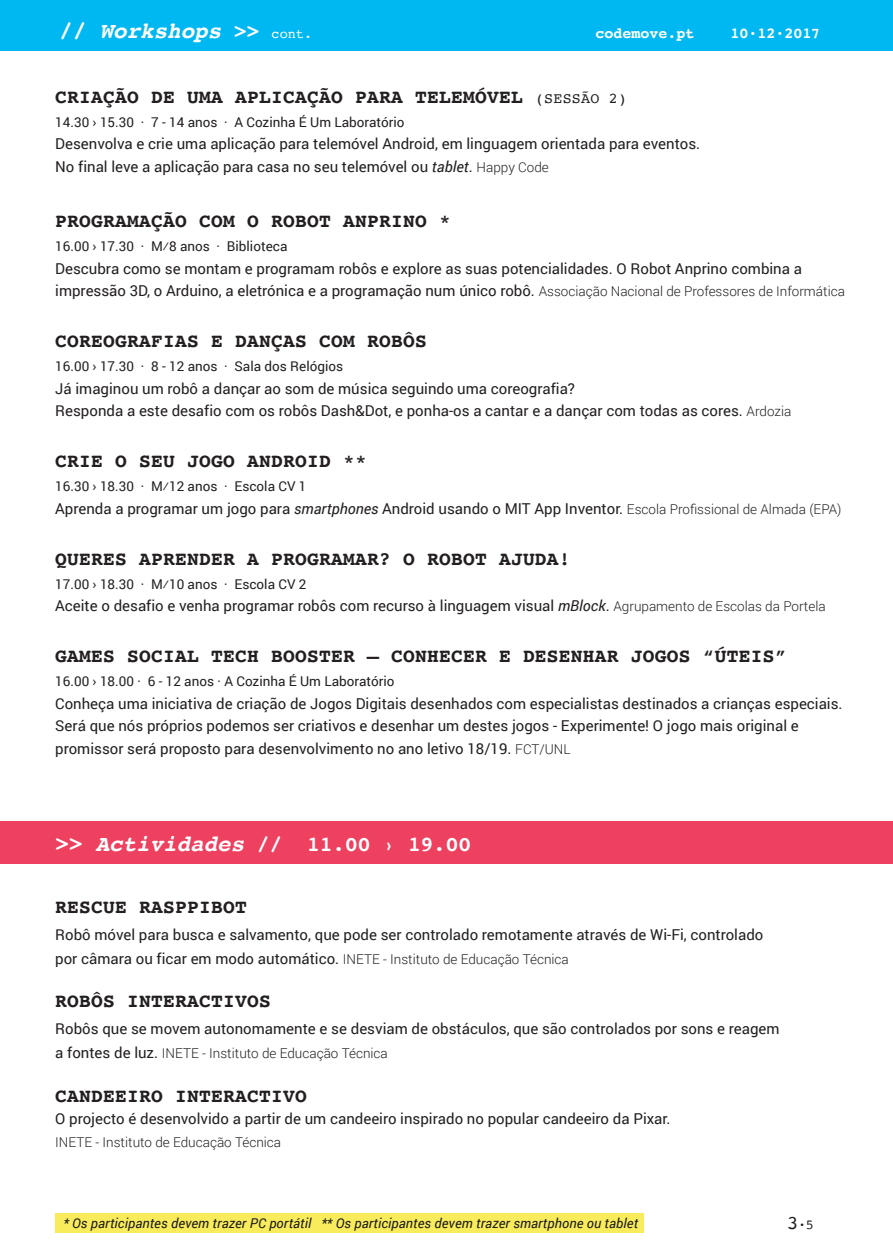
<style>
.page{position:relative;width:893px;height:1257px;background:#fff}
.page>*{position:absolute;margin:0;border:0;box-sizing:border-box;transform-origin:0 0}
.t1{font:italic 700 22.5px "Courier";color:#fff}
.t2{font:700 21px "Courier";color:#fff}
.t3{font:700 19.5px "Courier";letter-spacing:.015em;color:#231f20}
.t4{font:15px/22.5px "Roboto";color:#231f20}
.t5{font:700 15px "Courier";color:#fff}
.t6{font:13.5px "Roboto";color:#231f20}
.t7{font:italic 13.5px "Roboto";letter-spacing:.005em;color:#1d1d1b}
.t8{font:300 13.5px "Roboto";color:#231f20}
.t9{font:13.5px "Courier";color:#1d1d1b}
.s1{font-style:normal}
.s2{font-style:normal;font-size:21px}
.s3{font-weight:400;font-style:normal;font-size:13.5px}
.s4{font-weight:400;font-size:15px}
.s5{font-style:italic}
.s6{font-weight:300;font-size:13.5px}
.s7{font-size:22.5px}
.s8{font-style:italic;font-size:22.5px}
.s9{font-size:19.5px}
</style>
<div class="page">
<div style="left:0;top:0;width:893px;height:51px;background:#00b8f1"></div>
<div style="left:55px;top:1214px;width:589px;height:19px;background:#f9ec5c"></div>
<div style="left:0;top:821px;width:893px;height:43px;background:#ee405f"></div>
<h1 class="t1" style="left:59px;top:13px;width:254px"><span class="s1">//</span> Workshops <span class="s2">&gt;&gt;</span> <span class="s3">cont.</span></h1>
<p class="t5" style="left:596px;top:22px;width:100px">codemove.pt</p>
<p class="t5" style="left:731px;top:22px;width:92px">10·12·2017</p>
<h3 class="t3" style="left:55px;top:81px;width:573px">CRIAÇÃO DE UMA APLICAÇÃO PARA TELEMÓVEL <span class="s4">(SESSÃO 2)</span></h3>
<p class="t6" style="left:55px;top:112px;width:351px">14.30 › 15.30 · 7 - 14 anos · A Cozinha É Um Laboratório</p>
<p class="t4" style="left:55px;top:132px;width:646px">Desenvolva e crie uma aplicação para telemóvel Android, em linguagem orientada para eventos.<br>No final leve a aplicação para casa no seu telemóvel ou <span class="s5">tablet</span>. <span class="s6">Happy Code</span></p>
<h3 class="t3" style="left:55px;top:205px;width:397px">PROGRAMAÇÃO COM O ROBOT ANPRINO *</h3>
<p class="t6" style="left:55px;top:237px;width:234px">16.00 › 17.30 · M⁄8 anos · Biblioteca</p>
<p class="t4" style="left:55px;top:257px;width:791px">Descubra como se montam e programam robôs e explore as suas potencialidades. O Robot Anprino combina a impressão 3D, o Arduino, a eletrónica e a programação num único robô. <span class="s6">Associação Nacional de Professores de Informática</span></p>
<h3 class="t3" style="left:55px;top:325px;width:373px">COREOGRAFIAS E DANÇAS COM ROBÔS</h3>
<p class="t6" style="left:55px;top:357px;width:289px">16.00 › 17.30 · 8 - 12 anos · Sala dos Relógios</p>
<p class="t4" style="left:55px;top:377px;width:738px">Já imaginou um robô a dançar ao som de música seguindo uma coreografia?<br>Responda a este desafio com os robôs Dash&amp;Dot, e ponha-os a cantar e a dançar com todas as cores. <span class="s6">Ardozia</span></p>
<h3 class="t3" style="left:55px;top:445px;width:313px">CRIE O SEU JOGO ANDROID **</h3>
<p class="t6" style="left:55px;top:477px;width:253px">16.30 › 18.30 · M⁄12 anos · Escola CV 1</p>
<p class="t4" style="left:55px;top:497px;width:788px">Aprenda a programar um jogo para <span class="s5">smartphones</span> Android usando o MIT App Inventor. <span class="s6">Escola Profissional de Almada (EPA)</span></p>
<h3 class="t3" style="left:55px;top:543px;width:517px">QUERES APRENDER A PROGRAMAR? O ROBOT AJUDA!</h3>
<p class="t6" style="left:55px;top:574px;width:253px">17.00 › 18.30 · M⁄10 anos · Escola CV 2</p>
<p class="t4" style="left:55px;top:594px;width:772px">Aceite o desafio e venha programar robôs com recurso à linguagem visual <span class="s5">mBlock</span>. <span class="s6">Agrupamento de Escolas da Portela</span></p>
<h3 class="t3" style="left:55px;top:640px;width:733px">GAMES SOCIAL TECH BOOSTER – CONHECER E DESENHAR JOGOS “ÚTEIS”</h3>
<p class="t6" style="left:55px;top:672px;width:341px">16.00 › 18.00 · 6 - 12 anos · A Cozinha É Um Laboratório</p>
<p class="t4" style="left:55px;top:692px;width:789px">Conheça uma iniciativa de criação de Jogos Digitais desenhados com especialistas destinados a crianças especiais.<br>Será que nós próprios podemos ser criativos e desenhar um destes jogos - Experimente! O jogo mais original e promissor será proposto para desenvolvimento no ano letivo 18/19. <span class="s6">FCT/UNL</span></p>
<h2 class="t2" style="left:55px;top:828px;width:417px"><span class="s7">&gt;&gt;</span> <span class="s8">Actividades</span> // 11.00 › 19.00</h2>
<h3 class="t3" style="left:55px;top:891px;width:193px">RESCUE RASPPIBOT</h3>
<p class="t4" style="left:55px;top:922px;width:710px;line-height:24px">Robô móvel para busca e salvamento, que pode ser controlado remotamente através de Wi-Fi, controlado por câmara ou ficar em modo automático. <span class="s6">INETE - Instituto de Educação Técnica</span></p>
<h3 class="t3" style="left:55px;top:985px;width:217px">ROBÔS INTERACTIVOS</h3>
<p class="t4" style="left:55px;top:1017px;width:726px">Robôs que se movem autonomamente e se desviam de obstáculos, que são controlados por sons e reagem</p>
<p class="t8" style="left:55px;top:1044px;width:334px"><span class="s4">a fontes de luz.</span> INETE - Instituto de Educação Técnica</p>
<h3 class="t3" style="left:55px;top:1080px;width:253px">CANDEEIRO INTERACTIVO</h3>
<p class="t4" style="left:55px;top:1107px;width:617px">O projecto é desenvolvido a partir de um candeeiro inspirado no popular candeeiro da Pixar.</p>
<p class="t8" style="left:55px;top:1133px;width:227px">INETE - Instituto de Educação Técnica</p>
<p class="t7" style="left:63px;top:1213px;width:576px">* Os participantes devem trazer PC portátil ** Os participantes devem trazer smartphone ou tablet</p>
<p class="t9" style="left:787px;top:1215px;width:29px"><span class="s9">3</span>·5</p>
</div>
